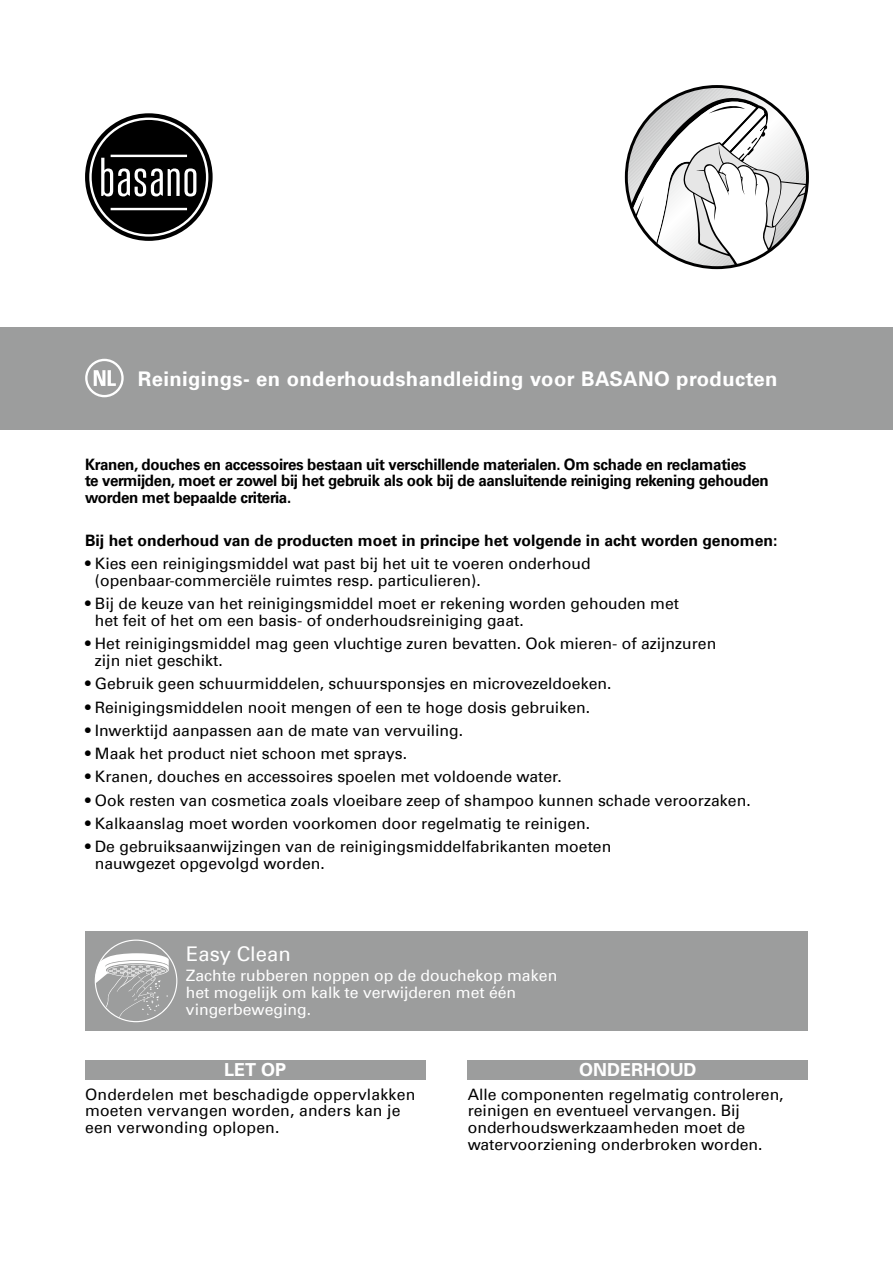
<style>
.page{position:relative;width:893px;height:1263px;background:#fff}
.page>*{position:absolute;margin:0;border:0;box-sizing:border-box;transform-origin:0 0}
.t1{font:700 20.25px "Univers Com 65";letter-spacing:.02em;color:#fff}
.t2{font:20.25px "Univers Com 55 Roman";color:#fff}
.t3{font:700 18px "Univers Com 65";color:#fff}
.t4{font:15.75px/16.8px "Univers Com 55 Roman";color:#000}
.t5{font:700 15.75px/16.8px "Univers Com 65";letter-spacing:-.02em;color:#000;scale:.96 1}
.t6{font:15.75px/16.8px "Univers Com 55 Roman";color:#fff}
.t7{font:700 15.75px "Univers Com 65";color:#000}
</style>
<div class="page">
<svg style="left:85px;top:113px;width:128px;height:128px;background:#191919"></svg>
<div style="left:89px;top:118px;width:119px;height:119px;border:2px solid #fff;border-radius:50%"></div>
<hr style="left:111px;top:155px;width:76px;height:2px;background:#fff">
<hr style="left:111px;top:208px;width:76px;height:2px;background:#fff">
<svg style="left:101px;top:158px;width:95px;height:38px"></svg>
<svg style="left:627px;top:87px;width:180px;height:180px"></svg>
<div style="left:0;top:327px;width:893px;height:102px;background:#9c9d9d"></div>
<div style="left:85px;top:1060px;width:340px;height:19px;background:#9c9d9d"></div>
<div style="left:468px;top:1060px;width:340px;height:19px;background:#9c9d9d"></div>
<div style="left:85px;top:931px;width:723px;height:100px;background:#9c9d9d"></div>
<svg style="left:95px;top:939px;width:82px;height:83px"></svg>
<svg style="left:85px;top:359px;width:39px;height:38px"></svg>
<p class="t1" style="left:138px;top:367px;width:641px">Reinigings- en onderhoudshandleiding voor BASANO producten</p>
<p class="t5" style="left:85px;top:456px;width:714px">Kranen, douches en accessoires bestaan uit verschillende materialen. Om schade en reclamaties<br>te vermijden, moet er zowel bij het gebruik als ook bij de aansluitende reiniging rekening gehouden worden met bepaalde criteria.</p>
<p class="t7" style="left:85px;top:531px;width:694px">Bij het onderhoud van de producten moet in principe het volgende in acht worden genomen:</p>
<p class="t4" style="left:95px;top:555px;width:497px;text-indent:-10px">• Kies een reinigingsmiddel wat past bij het uit te voeren onderhoud (openbaar-commerciële ruimtes resp. particulieren).</p>
<p class="t4" style="left:95px;top:595px;width:586px;text-indent:-10px">• Bij de keuze van het reinigingsmiddel moet er rekening worden gehouden met het feit of het om een basis- of onderhoudsreiniging gaat.</p>
<p class="t4" style="left:95px;top:635px;width:623px;text-indent:-10px">• Het reinigingsmiddel mag geen vluchtige zuren bevatten. Ook mieren- of azijnzuren zijn niet geschikt.</p>
<p class="t4" style="left:85px;top:675px;width:528px">• Gebruik geen schuurmiddelen, schuursponsjes en microvezeldoeken.</p>
<p class="t4" style="left:85px;top:699px;width:507px">• Reinigingsmiddelen nooit mengen of een te hoge dosis gebruiken.</p>
<p class="t4" style="left:85px;top:722px;width:380px">• Inwerktijd aanpassen aan de mate van vervuiling.</p>
<p class="t4" style="left:85px;top:745px;width:324px">• Maak het product niet schoon met sprays.</p>
<p class="t4" style="left:85px;top:768px;width:478px">• Kranen, douches en accessoires spoelen met voldoende water.</p>
<p class="t4" style="left:85px;top:792px;width:667px">• Ook resten van cosmetica zoals vloeibare zeep of shampoo kunnen schade veroorzaken.</p>
<p class="t4" style="left:85px;top:815px;width:507px">• Kalkaanslag moet worden voorkomen door regelmatig te reinigen.</p>
<p class="t4" style="left:95px;top:838px;width:518px;text-indent:-10px">• De gebruiksaanwijzingen van de reinigingsmiddelfabrikanten moeten nauwgezet opgevolgd worden.</p>
<p class="t2" style="left:186px;top:942px;width:106px">Easy Clean</p>
<p class="t6" style="left:186px;top:967px;width:373px">Zachte rubberen noppen op de douchekop maken het mogelijk om kalk te verwijderen met één vingerbeweging.</p>
<p class="t3" style="left:224px;top:1059px;width:63px">LET OP</p>
<p class="t4" style="left:85px;top:1085px;width:332px">Onderdelen met beschadigde oppervlakken moeten vervangen worden, anders kan je een verwonding oplopen.</p>
<p class="t3" style="left:579px;top:1059px;width:119px">ONDERHOUD</p>
<p class="t4" style="left:468px;top:1085px;width:317px">Alle componenten regelmatig controleren, reinigen en eventueel vervangen. Bij onderhoudswerkzaamheden moet de watervoorziening onderbroken worden.</p>
</div>
